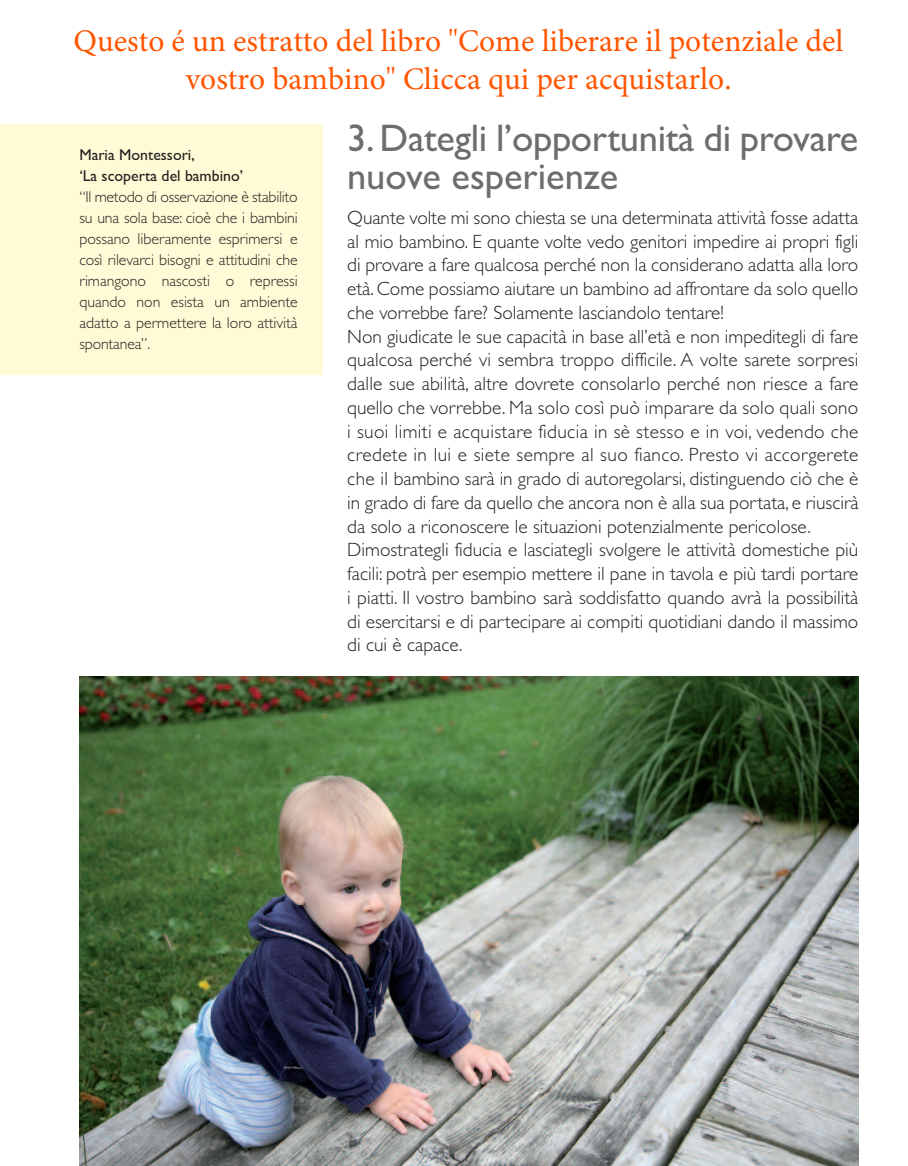
<style>
.page{position:relative;width:908px;height:1166px;background:#fff}
.page>*{position:absolute;margin:0;border:0;box-sizing:border-box;transform-origin:0 0}
.t1{font:38.5px/38.5px "Gill Sans";letter-spacing:-.01em;color:#6c6d70}
.t2{font:31.5px/37.8px "Minion Pro";color:#f50;text-align:center}
.t3{font:300 19.25px/23.8px "Gill Sans";color:#231f20}
.t4{font:300 15.75px/21px "Gill Sans";color:#231f20;text-align:justify}
.t5{font:15.75px/21px "Gill Sans";color:#231f20}
</style>
<div class="page">
<img style="left:79px;top:676px;width:779px;height:490px">
<div style="left:0;top:124px;width:322px;height:250px;background:#fffbd6"></div>
<h2 class="t2" style="left:74px;top:23px;width:771px">Questo é un estratto del libro "Come liberare il potenziale del vostro bambino" Clicca qui per acquistarlo.</h2>
<p class="t5" style="left:79px;top:144px;width:165px">Maria Montessori,<br>‘La scoperta del bambino’</p>
<p class="t4" style="left:79px;top:188px;width:220px">“Il metodo di osservazione è stabilito su una sola base: cioè che i bambini possano liberamente esprimersi e così rilevarci bisogni e attitudini che rimangono nascosti o repressi quando non esista un ambiente adatto a permettere la loro attività spontanea”.</p>
<h1 class="t1" style="left:347px;top:118px;width:512px">3.Dategli l’opportunità di provare nuove esperienze</h1>
<p class="t3" style="left:347px;top:207px;width:513px">Quante volte mi sono chiesta se una determinata attività fosse adatta al mio bambino. E quante volte vedo genitori impedire ai propri figli di provare a fare qualcosa perché non la considerano adatta alla loro età. Come possiamo aiutare un bambino ad affrontare da solo quello che vorrebbe fare? Solamente lasciandolo tentare!<br>Non giudicate le sue capacità in base all’età e non impeditegli di fare qualcosa perché vi sembra troppo difficile. A volte sarete sorpresi dalle sue abilità, altre dovrete consolarlo perché non riesce a fare quello che vorrebbe. Ma solo così può imparare da solo quali sono i suoi limiti e acquistare fiducia in sè stesso e in voi, vedendo che credete in lui e siete sempre al suo fianco. Presto vi accorgerete che il bambino sarà in grado di autoregolarsi, distinguendo ciò che è in grado di fare da quello che ancora non è alla sua portata, e riuscirà da solo a riconoscere le situazioni potenzialmente pericolose.<br>Dimostrategli fiducia e lasciategli svolgere le attività domestiche più facili: potrà per esempio mettere il pane in tavola e più tardi portare i piatti. Il vostro bambino sarà soddisfatto quando avrà la possibilità di esercitarsi e di partecipare ai compiti quotidiani dando il massimo di cui è capace.</p>
</div>
